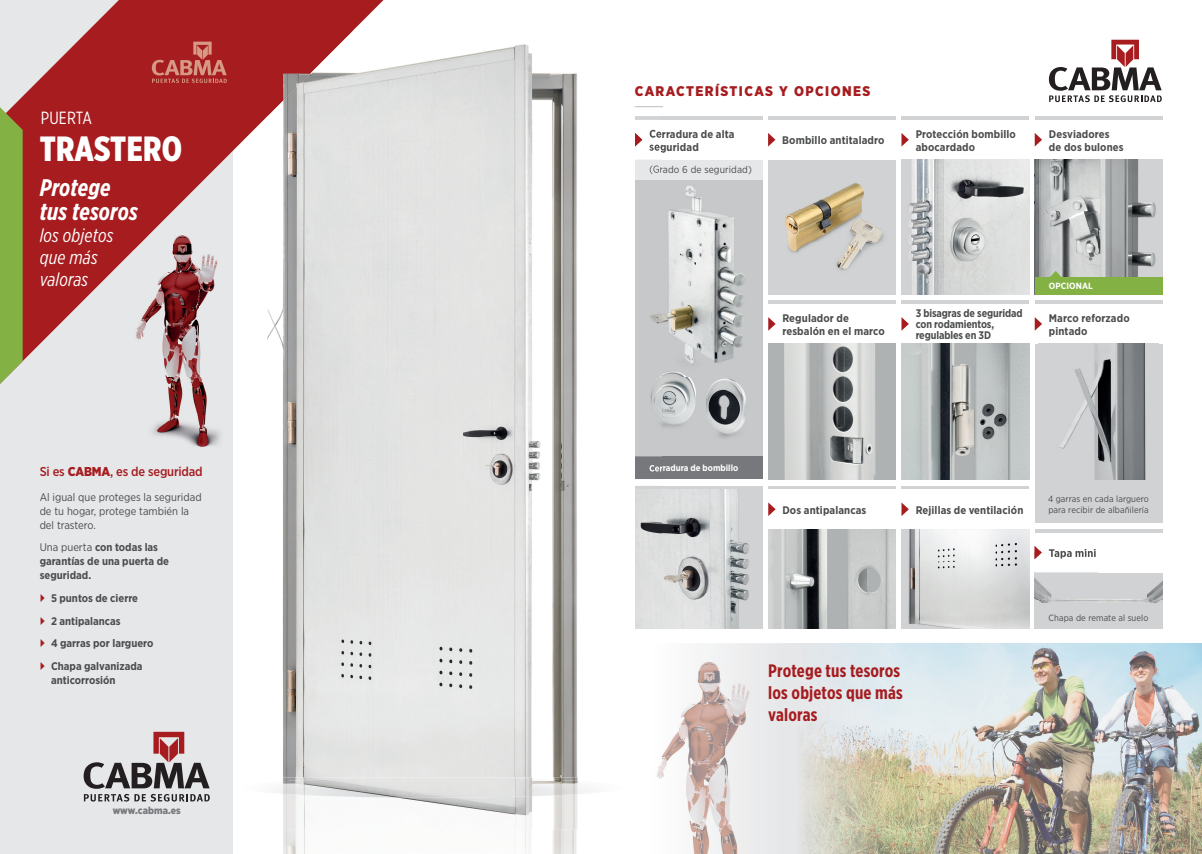
<style>
.page{position:relative;width:1202px;height:854px;background:#fff}
.page>*{position:absolute;margin:0;border:0;box-sizing:border-box;transform-origin:0 0}
.t1{font:900 35px "Gotham X Narrow";letter-spacing:.01em;color:#fff}
.t2{font:italic 700 24px/24.2px "Gotham X Narrow";letter-spacing:.01em;color:#fff}
.t3{font:italic 19px/22px "Gotham X Narrow";letter-spacing:.01em;color:#fff}
.t4{font:700 18px/22px "Gotham X Narrow";letter-spacing:.01em;color:#a61c1f}
.t5{font:17.6px "Gotham X Narrow";letter-spacing:.01em;color:#fff}
.t6{font:900 14px "Gotham Narrow";letter-spacing:.1em;color:#a61c1f}
.t7{font:500 12.9px "Gotham Narrow";letter-spacing:-.015em;color:#a61c1f}
.t8{font:700 11px/13px "Gotham Narrow";color:#4b4c4d}
.t9{font:11px/14px "Gotham Narrow";color:#4b4c4d}
.t10{font:700 11px/11px "Gotham Narrow";color:#4b4c4d;scale:.95 1}
.t11{font:10px "Gotham Narrow";letter-spacing:.01em;color:#4b4c4d}
.t12{font:900 10px "Gotham Narrow";letter-spacing:.01em;color:#76787b}
.t13{font:9px "Gotham Narrow";letter-spacing:.01em;color:#4b4c4d}
.t14{font:700 9px "Gotham Narrow";color:#fff}
.s1{font-weight:900}
.s2{font-weight:400}
</style>
<div class="page">
<div style="left:0;top:0;width:232px;height:853px;background:#e6e7e9"></div>
<svg style="left:12px;top:0;width:371px;height:361px;fill:#a61c1f"></svg>
<svg style="left:0;top:107px;width:23px;height:276px;background:#89ac48"></svg>
<div style="left:703px;top:643px;width:84px;height:210px;background:#e8e9ea"></div>
<img style="left:787px;top:643px;width:415px;height:210px">
<div style="left:635px;top:116px;width:128px;height:63px;background:#d1d2d4"></div>
<div style="left:635px;top:160px;width:128px;height:319px;background:#c7c8ca"></div>
<div style="left:635px;top:120px;width:128px;height:39px;background:#fff"></div>
<img style="left:662px;top:377px;width:34px;height:50px">
<img style="left:706px;top:378px;width:40px;height:33px">
<img style="left:709px;top:411px;width:36px;height:27px">
<div style="left:635px;top:159px;width:128px;height:20px;background:#e6e7e9"></div>
<img style="left:662px;top:179px;width:100px;height:198px">
<svg style="left:697px;top:367px;width:6px;height:10px"></svg>
<div style="left:768px;top:116px;width:128px;height:179px;background:#d1d2d4"></div>
<div style="left:768px;top:120px;width:128px;height:39px;background:#fff"></div>
<svg style="left:768px;top:133px;width:7px;height:13px"></svg>
<img style="left:785px;top:183px;width:99px;height:88px">
<div style="left:1035px;top:116px;width:127px;height:179px;background:linear-gradient(to right,#d1d2d4,#d1d2d4)"></div>
<div style="left:1035px;top:120px;width:127px;height:39px;background:#fff"></div>
<svg style="left:1035px;top:133px;width:7px;height:13px"></svg>
<img style="left:1035px;top:160px;width:127px;height:118px">
<div style="left:1035px;top:278px;width:127px;height:17px;background:#83b143"></div>
<svg style="left:1049px;top:271px;width:13px;height:7px"></svg>
<div style="left:1035px;top:529px;width:127px;height:99px;background:#d1d2d4"></div>
<div style="left:1035px;top:532px;width:127px;height:40px;background:#fff"></div>
<img style="left:1035px;top:558px;width:127px;height:46px">
<svg style="left:1034px;top:546px;width:8px;height:13px"></svg>
<img style="left:1051px;top:551px;width:45px;height:7px">
<div style="left:1035px;top:300px;width:127px;height:223px;background:#d1d2d4"></div>
<div style="left:1035px;top:304px;width:127px;height:39px;background:#fff"></div>
<svg style="left:1035px;top:317px;width:7px;height:13px"></svg>
<div style="left:901px;top:300px;width:128px;height:179px;background:#d1d2d4"></div>
<div style="left:901px;top:304px;width:128px;height:39px;background:#fff"></div>
<svg style="left:901px;top:317px;width:8px;height:13px"></svg>
<img style="left:901px;top:343px;width:128px;height:136px">
<div style="left:768px;top:300px;width:128px;height:179px;background:#d1d2d4"></div>
<div style="left:768px;top:304px;width:128px;height:39px;background:#fff"></div>
<svg style="left:768px;top:317px;width:8px;height:13px"></svg>
<img style="left:768px;top:343px;width:128px;height:136px">
<div style="left:901px;top:116px;width:128px;height:179px;background:#d1d2d4"></div>
<div style="left:901px;top:120px;width:128px;height:39px;background:#fff"></div>
<svg style="left:901px;top:133px;width:8px;height:13px"></svg>
<img style="left:908px;top:159px;width:121px;height:136px">
<div style="left:635px;top:485px;width:128px;height:143px;background:#d1d2d4"></div>
<img style="left:662px;top:489px;width:87px;height:139px">
<div style="left:768px;top:485px;width:128px;height:143px;background:#d1d2d4"></div>
<div style="left:768px;top:489px;width:128px;height:40px;background:#fff"></div>
<svg style="left:768px;top:502px;width:8px;height:14px"></svg>
<img style="left:772px;top:529px;width:120px;height:99px">
<img style="left:1059px;top:343px;width:87px;height:136px">
<div style="left:901px;top:485px;width:128px;height:143px;background:#d1d2d4"></div>
<div style="left:901px;top:489px;width:128px;height:40px;background:#fff"></div>
<svg style="left:901px;top:502px;width:8px;height:14px"></svg>
<img style="left:908px;top:529px;width:121px;height:99px">
<div style="left:635px;top:456px;width:128px;height:23px;background:#76787b"></div>
<img style="left:133px;top:235px;width:104px;height:214px">
<img style="left:133px;top:235px;width:16px;height:15px">
<img style="left:283px;top:829px;width:294px;height:24px">
<img style="left:303px;top:30px;width:359px;height:177px">
<img style="left:267px;top:116px;width:36px;height:661px">
<img style="left:303px;top:207px;width:274px;height:178px">
<img style="left:303px;top:385px;width:274px;height:178px">
<img style="left:303px;top:563px;width:274px;height:214px">
<img style="left:267px;top:30px;width:87px;height:86px">
<img style="left:635px;top:116px;width:27px;height:4px">
<img style="left:635px;top:120px;width:27px;height:39px">
<img style="left:650px;top:377px;width:12px;height:48px">
<img style="left:635px;top:159px;width:27px;height:218px">
<svg style="left:649px;top:130px;width:13px;height:22px"></svg>
<svg style="left:650px;top:165px;width:12px;height:9px"></svg>
<img style="left:635px;top:176px;width:27px;height:3px">
<img style="left:635px;top:485px;width:27px;height:143px">
<svg style="left:635px;top:133px;width:7px;height:13px"></svg>
<img style="left:635px;top:456px;width:27px;height:16px">
<svg style="left:650px;top:465px;width:12px;height:6px"></svg>
<img style="left:283px;top:797px;width:294px;height:32px">
<img style="left:277px;top:777px;width:313px;height:20px">
<svg style="left:1049px;top:40px;width:113px;height:62px"></svg>
<svg style="left:635px;top:106px;width:28px;height:1px"></svg>
<svg style="left:152px;top:42px;width:75px;height:41px;background:#b4433e"></svg>
<svg style="left:84px;top:731px;width:126px;height:70px"></svg>
<img style="left:657px;top:648px;width:100px;height:205px">
<h3 class="t5" style="left:41px;top:108px;width:53px">PUERTA</h3>
<h1 class="t1" style="left:40px;top:127px;width:144px">TRASTERO</h1>
<h2 class="t2" style="left:40px;top:175px;width:99px">Protege tus tesoros</h2>
<h3 class="t3" style="left:40px;top:224px;width:75px">los objetos que más valoras</h3>
<p class="t7" style="left:40px;top:463px;width:165px">Si es <span class="s1">CABMA</span>, es de seguridad</p>
<p class="t6" style="left:635px;top:82px;width:237px">CARACTERÍSTICAS Y OPCIONES</p>
<p class="t8" style="left:649px;top:127px;width:87px">Cerradura de alta seguridad</p>
<p class="t11" style="left:649px;top:163px;width:104px">(Grado 6 de seguridad)</p>
<p class="t8" style="left:916px;top:127px;width:102px">Protección bombillo abocardado</p>
<p class="t8" style="left:782px;top:134px;width:104px">Bombillo antitaladro</p>
<p class="t8" style="left:1049px;top:127px;width:76px">Desviadores de dos bulones</p>
<p class="t8" style="left:782px;top:311px;width:104px">Regulador de resbalón en el marco</p>
<p class="t10" style="left:916px;top:307px;width:114px">3 bisagras de seguridad con rodamientos, regulables en 3D</p>
<p class="t14" style="left:1049px;top:280px;width:46px">OPCIONAL</p>
<p class="t8" style="left:1049px;top:311px;width:82px">Marco reforzado pintado</p>
<p class="t14" style="left:649px;top:462px;width:91px">Cerradura de bombillo</p>
<p class="t9" style="left:40px;top:489px;width:163px">Al igual que proteges la seguridad de tu hogar, protege también la del trastero.</p>
<p class="t8" style="left:40px;top:540px;width:131px;line-height:14px"><span class="s2">Una puerta</span> con todas las garantías de una puerta de seguridad.</p>
<p class="t8" style="left:51px;top:586px;width:104px;line-height:22.5px">5 puntos de cierre<br>2 antipalancas<br>4 garras por larguero<br>Chapa galvanizada</p>
<p class="t8" style="left:51px;top:672px;width:66px">anticorrosión</p>
<h3 class="t4" style="left:768px;top:659px;width:136px">Protege tus tesoros los objetos que más valoras</h3>
<p class="t8" style="left:782px;top:503px;width:85px">Dos antipalancas</p>
<p class="t13" style="left:1048px;top:493px;width:102px">4 garras en cada larguero</p>
<p class="t8" style="left:916px;top:503px;width:109px">Rejillas de ventilación</p>
<p class="t13" style="left:1048px;top:504px;width:102px">para recibir de albañilería</p>
<p class="t13" style="left:1049px;top:612px;width:101px">Chapa de remate al suelo</p>
<p class="t12" style="left:113px;top:803px;width:70px">www.cabma.es</p>
</div>
